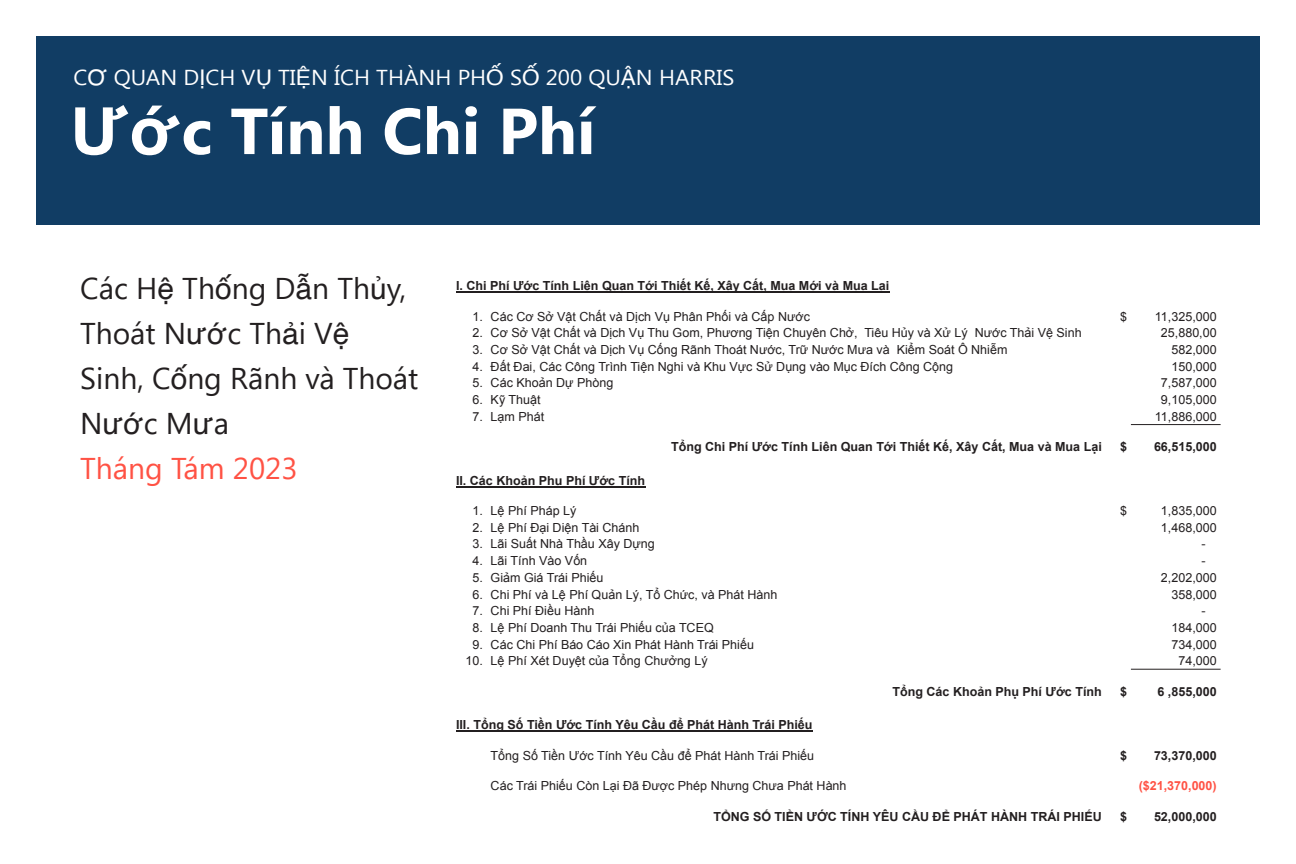
<style>
.page{position:relative;width:1296px;height:864px;background:#fff}
.page>*{position:absolute;margin:0;border:0;box-sizing:border-box;transform-origin:0 0}
.t1{font:700 64.85px "Segoe UI";color:#fff}
.t2{font:30px/45px "Segoe UI";color:#231f20}
.t3{font:21.55px "Segoe UI";color:#fff;scale:1.05 1}
.t4{font:12.5px "Arial";color:#231f20}
.t5{font:700 12.5px "Arial";color:#231f20}
.t6{font:700 12.5px "Arial";color:#ff5244}
.s1{font-family:"Helvetica"}
.s2{color:#ff5244}
</style>
<div class="page">
<div style="left:36px;top:36px;width:1224px;height:189px;background:#113d64"></div>
<hr style="left:456px;top:291px;width:433px;height:2px;background:#231f20">
<hr style="left:456px;top:486px;width:189px;height:1px;background:#231f20">
<hr style="left:456px;top:731px;width:357px;height:1px;background:#231f20">
<hr style="left:1131px;top:424px;width:90px;height:1px;background:#231f20">
<hr style="left:1131px;top:669px;width:90px;height:1px;background:#231f20">
<h3 class="t3" style="left:74px;top:69px;width:631px">C<span class="s1">Ơ</span> QUAN D<span class="s1">Ị</span>CH V<span class="s1">Ụ</span> TI<span class="s1">Ệ</span>N ÍCH THÀNH PH<span class="s1">Ố</span> S<span class="s1">Ố</span> 200 QU<span class="s1">Ậ</span>N HARRIS</h3>
<h1 class="t1" style="left:70px;top:107px;width:527px"><span class="s1">Ướ</span>c Tính Chi Phí</h1>
<h2 class="t2" style="left:80px;top:269px;width:339px">Các H<span class="s1">ệ</span> Th<span class="s1">ố</span>ng D<span class="s1">ẫ</span>n Th<span class="s1">ủ</span>y,<br>Thoát N<span class="s1">ướ</span>c Th<span class="s1">ả</span>i V<span class="s1">ệ<br></span>Sinh, C<span class="s1">ố</span>ng Rãnh và Thoát<br>N<span class="s1">ướ</span>c M<span class="s1">ư</span>a<br><span class="s2">Tháng Tám 2023</span></h2>
<p class="t5" style="left:456px;top:281px;width:435px">I. Chi Phí Ước Tính Liên Quan Tới Thiết Kế, Xây Cất, Mua Mới và Mua Lại</p>
<p class="t4" style="left:472px;top:311px;width:339px">1. Các Cơ Sở Vật Chất và Dịch Vụ Phân Phối và Cấp Nước</p>
<p class="t4" style="left:1120px;top:311px;width:8px">$</p>
<p class="t4" style="left:1155px;top:311px;width:63px">11,325,000</p>
<p class="t4" style="left:472px;top:328px;width:611px">2. Cơ Sở Vật Chất và Dịch Vụ Thu Gom, Phương Tiện Chuyên Chở, Tiêu Hủy và Xử Lý Nước Thải Vệ Sinh</p>
<p class="t4" style="left:1161px;top:328px;width:57px">25,880,00</p>
<p class="t4" style="left:472px;top:345px;width:537px">3. Cơ Sở Vật Chất và Dịch Vụ Cống Rãnh Thoát Nước, Trữ Nước Mưa và Kiểm Soát Ô Nhiễm</p>
<p class="t4" style="left:1171px;top:345px;width:47px">582,000</p>
<p class="t4" style="left:472px;top:362px;width:482px">4. Đất Đai, Các Công Trình Tiện Nghi và Khu Vực Sử Dụng vào Mục Đích Công Cộng</p>
<p class="t4" style="left:1171px;top:362px;width:47px">150,000</p>
<p class="t4" style="left:472px;top:378px;width:142px">5. Các Khoản Dự Phòng</p>
<p class="t4" style="left:1161px;top:378px;width:57px">7,587,000</p>
<p class="t4" style="left:472px;top:395px;width:70px">6. Kỹ Thuật</p>
<p class="t4" style="left:1161px;top:395px;width:57px">9,105,000</p>
<p class="t4" style="left:472px;top:412px;width:73px">7. Lạm Phát</p>
<p class="t4" style="left:1155px;top:412px;width:63px">11,886,000</p>
<p class="t5" style="left:671px;top:442px;width:432px">Tổng Chi Phí Ước Tính Liên Quan Tới Thiết Kế, Xây Cất, Mua và Mua Lại</p>
<p class="t5" style="left:1120px;top:442px;width:8px">$</p>
<p class="t5" style="left:1154px;top:442px;width:64px">66,515,000</p>
<p class="t5" style="left:456px;top:475px;width:191px">II. Các Khoản Phụ Phí Ước Tính</p>
<p class="t4" style="left:472px;top:506px;width:105px">1. Lệ Phí Pháp Lý</p>
<p class="t4" style="left:1120px;top:506px;width:8px">$</p>
<p class="t4" style="left:1161px;top:506px;width:57px">1,835,000</p>
<p class="t4" style="left:472px;top:523px;width:169px">2. Lệ Phí Đại Diện Tài Chánh</p>
<p class="t4" style="left:1161px;top:523px;width:57px">1,468,000</p>
<p class="t4" style="left:472px;top:539px;width:184px">3. Lãi Suất Nhà Thầu Xây Dựng</p>
<p class="t4" style="left:1202px;top:539px;width:6px">-</p>
<p class="t4" style="left:472px;top:556px;width:116px">4. Lãi Tính Vào Vốn</p>
<p class="t4" style="left:1202px;top:556px;width:6px">-</p>
<p class="t4" style="left:472px;top:573px;width:133px">5. Giảm Giá Trái Phiếu</p>
<p class="t4" style="left:1161px;top:573px;width:57px">2,202,000</p>
<p class="t4" style="left:472px;top:589px;width:306px">6. Chi Phí và Lệ Phí Quản Lý, Tổ Chức, và Phát Hành</p>
<p class="t4" style="left:1171px;top:589px;width:47px">358,000</p>
<p class="t4" style="left:472px;top:606px;width:123px">7. Chi Phí Điều Hành</p>
<p class="t4" style="left:1202px;top:606px;width:6px">-</p>
<p class="t4" style="left:472px;top:623px;width:243px">8. Lệ Phí Doanh Thu Trái Phiếu của TCEQ</p>
<p class="t4" style="left:1171px;top:623px;width:47px">184,000</p>
<p class="t4" style="left:472px;top:640px;width:283px">9. Các Chi Phí Báo Cáo Xin Phát Hành Trái Phiếu</p>
<p class="t4" style="left:1171px;top:640px;width:47px">734,000</p>
<p class="t4" style="left:465px;top:656px;width:244px">10. Lệ Phí Xét Duyệt của Tổng Chưởng Lý</p>
<p class="t4" style="left:1178px;top:656px;width:40px">74,000</p>
<p class="t5" style="left:892px;top:687px;width:211px">Tổng Các Khoản Phụ Phí Ước Tính</p>
<p class="t5" style="left:1120px;top:687px;width:8px">$</p>
<p class="t5" style="left:1158px;top:687px;width:61px">6 ,855,000</p>
<p class="t5" style="left:456px;top:720px;width:358px">III. Tổng Số Tiền Ước Tính Yêu Cầu để Phát Hành Trái Phiếu</p>
<p class="t4" style="left:491px;top:751px;width:325px">Tổng Số Tiền Ước Tính Yêu Cầu để Phát Hành Trái Phiếu</p>
<p class="t5" style="left:1120px;top:751px;width:8px">$</p>
<p class="t5" style="left:1154px;top:751px;width:64px">73,370,000</p>
<p class="t4" style="left:491px;top:781px;width:357px">Các Trái Phiếu Còn Lại Đã Được Phép Nhưng Chưa Phát Hành</p>
<p class="t6" style="left:1139px;top:781px;width:80px">($21,370,000)</p>
<p class="t5" style="left:713px;top:812px;width:390px">TỔNG SỐ TIỀN ƯỚC TÍNH YÊU CẦU ĐỂ PHÁT HÀNH TRÁI PHIẾU</p>
<p class="t5" style="left:1120px;top:812px;width:8px">$</p>
<p class="t5" style="left:1154px;top:812px;width:64px">52,000,000</p>
</div>
